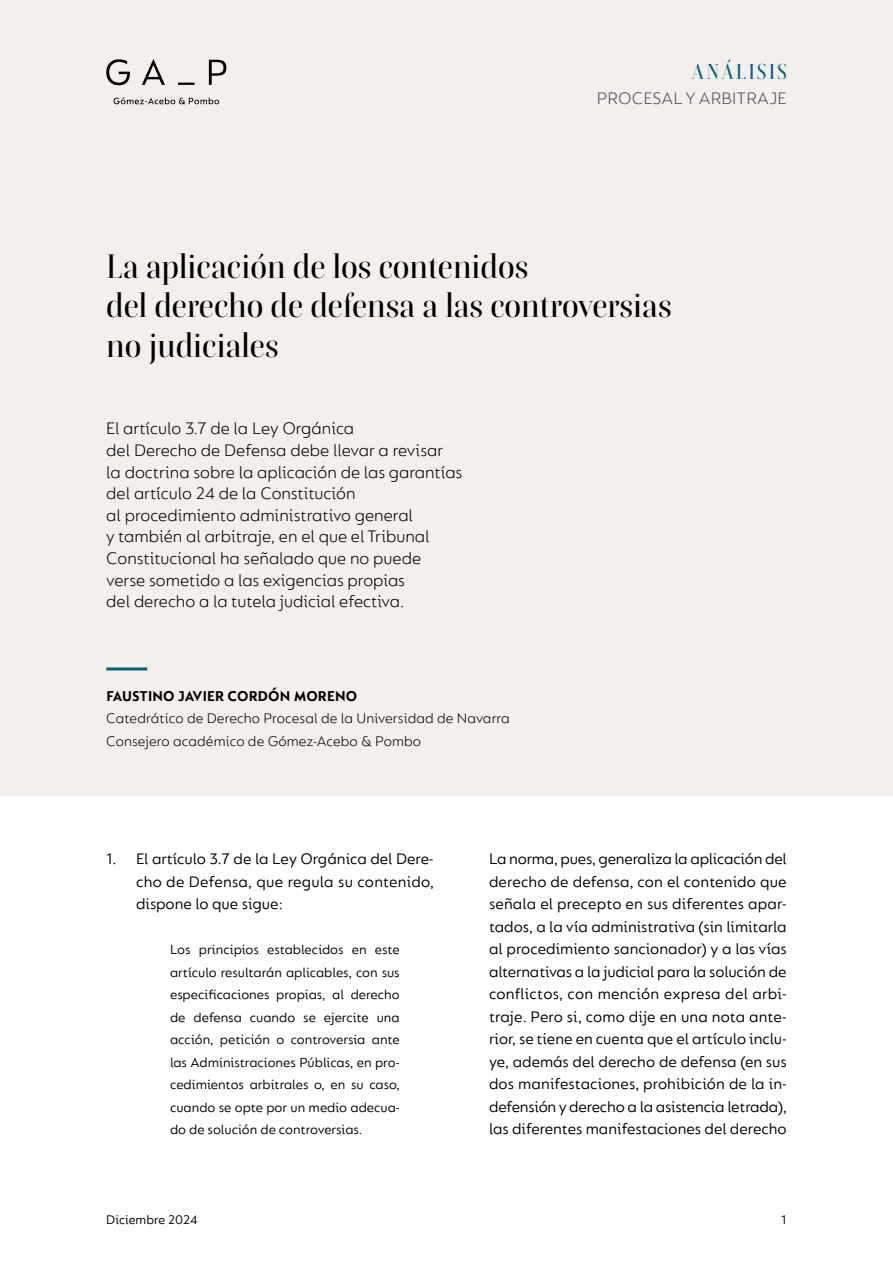
<style>
.page{position:relative;width:893px;height:1263px;background:#fff}
.page>*{position:absolute;margin:0;border:0;box-sizing:border-box;transform-origin:0 0}
.t1{font:500 33px/39.6px "Boska";color:#000}
.t2{font:500 21px "Boska";letter-spacing:.1em;color:#006083}
.t3{font:300 18px/21.6px "FS Lucas";color:#000}
.t4{font:300 18px "FS Lucas";letter-spacing:.01em;color:#504e58}
.t5{font:16.5px/22.5px "FS Lucas";color:#000;text-align:justify}
.t6{font:300 15px/22.5px "FS Lucas";letter-spacing:.01em;color:#000}
.t7{font:700 15px "FS Lucas";letter-spacing:.01em;color:#000}
.t8{font:14.25px/22.5px "FS Lucas";color:#000;text-align:justify}
.t9{font:13.5px "FS Lucas";color:#000}
</style>
<div class="page">
<div style="left:0;top:0;width:893px;height:795px;background:#f2efed"></div>
<hr style="left:106px;top:667px;width:41px;height:3px;background:#006083">
<svg style="left:106px;top:59px;width:120px;height:45px"></svg>
<p class="t2" style="left:692px;top:59px;width:97px">ANÁLISIS</p>
<p class="t4" style="left:597px;top:88px;width:191px">PROCESAL Y ARBITRAJE</p>
<h1 class="t1" style="left:106px;top:246px;width:567px">La aplicación de los contenidos<br>del derecho de defensa a las controversias no judiciales</h1>
<p class="t3" style="left:106px;top:417px;width:358px">El artículo 3.7 de la Ley Orgánica<br>del Derecho de Defensa debe llevar a revisar<br>la doctrina sobre la aplicación de las garantías del artículo 24 de la Constitución<br>al procedimiento administrativo general<br>y también al arbitraje, en el que el Tribunal Constitucional ha señalado que no puede verse sometido a las exigencias propias<br>del derecho a la tutela judicial efectiva.</p>
<p class="t7" style="left:106px;top:687px;width:252px">FAUSTINO JAVIER CORDÓN MORENO</p>
<p class="t6" style="left:106px;top:707px;width:405px">Catedrático de Derecho Procesal de la Universidad de Navarra<br>Consejero académico de Gómez-Acebo &amp; Pombo</p>
<p class="t5" style="left:136px;top:847px;width:300px;text-indent:-30px">1. El artículo 3.7 de la Ley Orgánica del Dere&shy;cho de Defensa, que regula su contenido, dispone lo que sigue:</p>
<p class="t8" style="left:170px;top:938px;width:231px">Los principios establecidos en este artículo resultarán aplicables, con sus especificaciones propias, al derecho de defensa cuando se ejercite una acción, petición o controversia ante las Administraciones Públicas, en pro&shy;cedimientos arbitrales o, en su caso, cuando se opte por un medio adecua&shy;do de solución de controversias.</p>
<p class="t5" style="left:489px;top:847px;width:300px">La norma, pues, generaliza la aplicación del derecho de defensa, con el contenido que señala el precepto en sus diferentes apar&shy;tados, a la vía administrativa (sin limitarla al procedimiento sancionador) y a las vías alternativas a la judicial para la solución de conflictos, con mención expresa del arbi&shy;traje. Pero si, como dije en una nota ante&shy;rior, se tiene en cuenta que el artículo inclu&shy;ye, además del derecho de defensa (en sus dos manifestaciones, prohibición de la in&shy;defensión y derecho a la asistencia letrada), las diferentes manifestaciones del derecho</p>
<p class="t9" style="left:106px;top:1212px;width:93px">Diciembre 2024</p>
<p class="t9" style="left:781px;top:1212px;width:7px">1</p>
</div>
